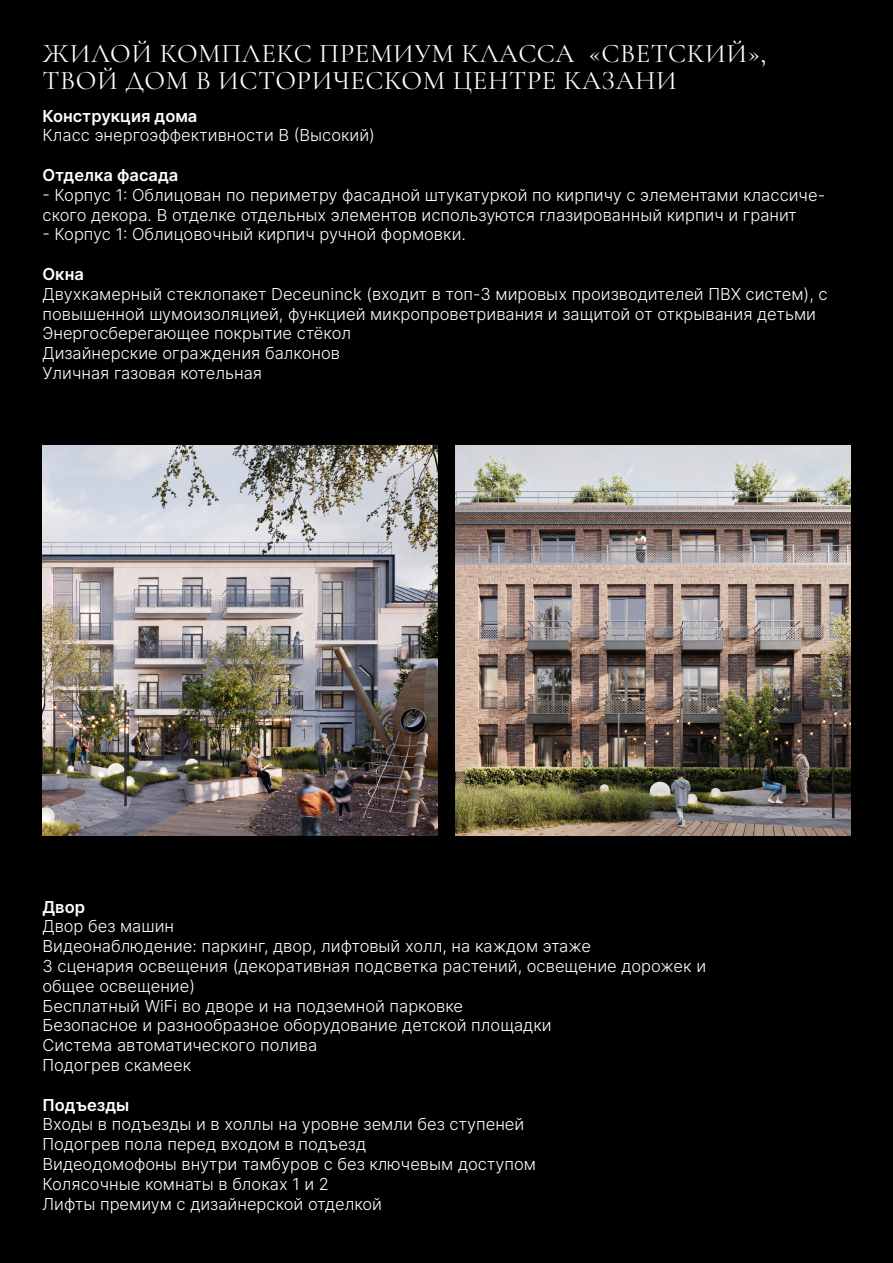
<style>
.page{position:relative;width:893px;height:1263px;background:#000}
.page>*{position:absolute;margin:0;border:0;box-sizing:border-box;transform-origin:0 0}
.t1{font:27px/27px "Cormorant Garamond";letter-spacing:.02em;color:#fff}
.t2{font:300 16.5px/19.8px "Inter";color:#fff}
.t3{font:600 16.5px "Inter";color:#fff}
</style>
<div class="page">
<img style="left:43px;top:445px;width:395px;height:390px">
<img style="left:455px;top:445px;width:395px;height:390px">
<h1 class="t1" style="left:43px;top:40px;width:725px">ЖИЛОЙ КОМПЛЕКС ПРЕМИУМ КЛАССА «СВЕТСКИЙ»,<br>ТВОЙ ДОМ В ИСТОРИЧЕСКОМ ЦЕНТРЕ КАЗАНИ</h1>
<p class="t3" style="left:43px;top:104px;width:156px">Конструкция дома</p>
<p class="t2" style="left:43px;top:125px;width:334px">Класс энергоэффективности В (Высокий)</p>
<p class="t3" style="left:43px;top:163px;width:137px">Отделка фасада</p>
<p class="t2" style="left:43px;top:185px;width:784px">- Корпус 1: Облицован по периметру фасадной штукатуркой по кирпичу с элементами классиче&shy;ского декора. В отделке отдельных элементов используются глазированный кирпич и гранит</p>
<p class="t2" style="left:43px;top:224px;width:425px">- Корпус 1: Облицовочный кирпич ручной формовки.</p>
<p class="t3" style="left:43px;top:262px;width:43px">Окна</p>
<p class="t2" style="left:43px;top:284px;width:787px">Двухкамерный стеклопакет Deceuninck (входит в топ-3 мировых производителей ПВХ систем), с повышенной шумоизоляцией, функцией микропроветривания и защитой от открывания детьми Энергосберегающее покрытие стёкол<br>Дизайнерские ограждения балконов<br>Уличная газовая котельная</p>
<p class="t3" style="left:43px;top:894px;width:44px">Двор</p>
<p class="t2" style="left:43px;top:916px;width:665px">Двор без машин<br>Видеонаблюдение: паркинг, двор, лифтовый холл, на каждом этаже<br>3 сценария освещения (декоративная подсветка растений, освещение дорожек и общее освещение)<br>Бесплатный WiFi во дворе и на подземной парковке<br>Безопасное и разнообразное оборудование детской площадки<br>Система автоматического полива<br>Подогрев скамеек</p>
<p class="t3" style="left:43px;top:1092px;width:88px">Подъезды</p>
<p class="t2" style="left:43px;top:1114px;width:495px">Входы в подъезды и в холлы на уровне земли без ступеней Подогрев пола перед входом в подъезд<br>Видеодомофоны внутри тамбуров с без ключевым доступом Колясочные комнаты в блоках 1 и 2<br>Лифты премиум с дизайнерской отделкой</p>
</div>
